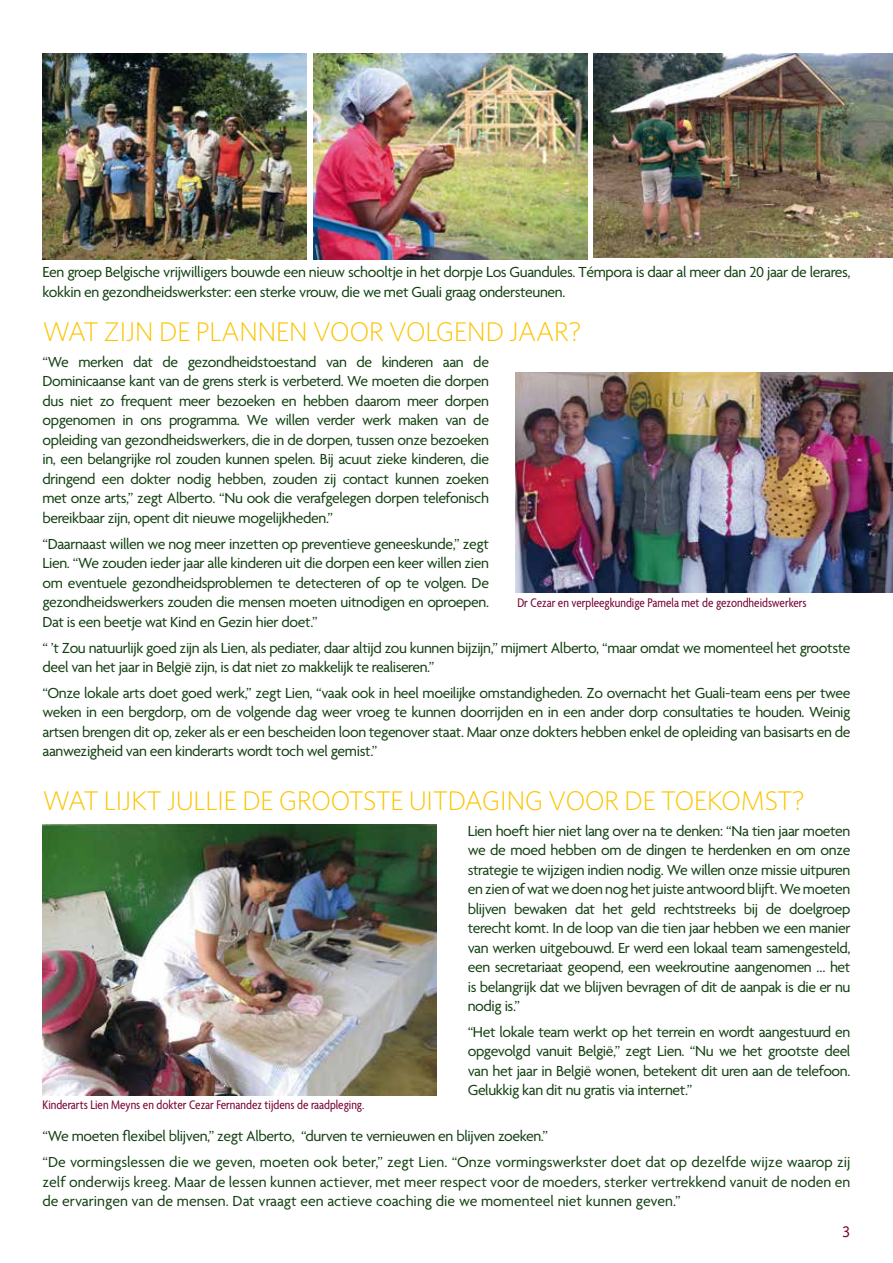
<style>
.page{position:relative;width:893px;height:1263px;background:#fff}
.page>*{position:absolute;margin:0;border:0;box-sizing:border-box;transform-origin:0 0}
.t1{font:300 27px "Whitney K";letter-spacing:-.025em;color:#fcc400}
.t2{font:16.5px "Officina Sans";color:#790033}
.t3{font:15.75px/19.5px "Agenda";letter-spacing:-.025em;color:#113f0f;text-align:justify}
.t4{font:15.75px/19.5px "Agenda";color:#113f0f}
.t5{font:condensed 13.5px "Agenda";color:#790033}
</style>
<div class="page">
<img style="left:43px;top:54px;width:264px;height:205px">
<img style="left:313px;top:54px;width:274px;height:205px">
<img style="left:593px;top:54px;width:300px;height:204px">
<img style="left:515px;top:373px;width:378px;height:219px">
<img style="left:43px;top:825px;width:394px;height:271px">
<p class="t3" style="left:43px;top:262px;width:809px">Een groep Belgische vrijwilligers bouwde een nieuw schooltje in het dorpje Los Guandules. Témpora is daar al meer dan 20 jaar de lerares, kokkin en gezondheidswerkster: een sterke vrouw, die we met Guali graag ondersteunen.</p>
<h1 class="t1" style="left:43px;top:316px;width:540px">WAT ZIJN DE PLANNEN VOOR VOLGEND JAAR?</h1>
<p class="t3" style="left:43px;top:352px;width:448px">“We merken dat de gezondheidstoestand van de kinderen aan de Dominicaanse kant van de grens sterk is verbeterd. We moeten die dorpen dus niet zo frequent meer bezoeken en hebben daarom meer dorpen opgenomen in ons programma. We willen verder werk maken van de opleiding van gezondheidswerkers, die in de dorpen, tussen onze bezoeken in, een belangrijke rol zouden kunnen spelen. Bij acuut zieke kinderen, die dringend een dokter nodig hebben, zouden zij contact kunnen zoeken met onze arts,” zegt Alberto. “Nu ook die verafgelegen dorpen telefonisch bereikbaar zijn, opent dit nieuwe mogelijkheden.”</p>
<p class="t3" style="left:43px;top:533px;width:448px">“Daarnaast willen we nog meer inzetten op preventieve geneeskunde,” zegt Lien. “We zouden ieder jaar alle kinderen uit die dorpen een keer willen zien om eventuele gezondheidsproblemen te detecteren of op te volgen. De gezondheidswerkers zouden die mensen moeten uitnodigen en oproepen.<br>Dat is een beetje wat Kind en Gezin hier doet.”</p>
<p class="t3" style="left:43px;top:637px;width:809px">“ ’t Zou natuurlijk goed zijn als Lien, als pediater, daar altijd zou kunnen bijzijn,” mijmert Alberto, “maar omdat we momenteel het grootste deel van het jaar in België zijn, is dat niet zo makkelijk te realiseren.”</p>
<p class="t3" style="left:43px;top:683px;width:809px">“Onze lokale arts doet goed werk,” zegt Lien, “vaak ook in heel moeilijke omstandigheden. Zo overnacht het Guali-team eens per twee weken in een bergdorp, om de volgende dag weer vroeg te kunnen doorrijden en in een ander dorp consultaties te houden. Weinig artsen brengen dit op, zeker als er een bescheiden loon tegenover staat. Maar onze dokters hebben enkel de opleiding van basisarts en de aanwezigheid van een kinderarts wordt toch wel gemist.”</p>
<h1 class="t1" style="left:43px;top:785px;width:764px">WAT LIJKT JULLIE DE GROOTSTE UITDAGING VOOR DE TOEKOMST?</h1>
<p class="t3" style="left:468px;top:820px;width:384px">Lien hoeft hier niet lang over na te denken: “Na tien jaar moeten we de moed hebben om de dingen te herdenken en om onze strategie te wijzigen indien nodig. We willen onze missie uitpuren en zien of wat we doen nog het juiste antwoord blijft. We moeten blijven bewaken dat het geld rechtstreeks bij de doelgroep terecht komt. In de loop van die tien jaar hebben we een manier van werken uitgebouwd. Er werd een lokaal team samengesteld, een secretariaat geopend, een weekroutine aangenomen … het is belangrijk dat we blijven bevragen of dit de aanpak is die er nu nodig is.”</p>
<p class="t3" style="left:468px;top:1022px;width:384px">“Het lokale team werkt op het terrein en wordt aangestuurd en opgevolgd vanuit België,” zegt Lien. “Nu we het grootste deel van het jaar in België wonen, betekent dit uren aan de telefoon.<br>Gelukkig kan dit nu gratis via internet.”</p>
<p class="t3" style="left:43px;top:1123px;width:809px;line-height:26px">“We moeten flexibel blijven,” zegt Alberto, “durven te vernieuwen en blijven zoeken.”<br>“De vormingslessen die we geven, moeten ook beter,” zegt Lien. “Onze vormingswerkster doet dat op dezelfde wijze waarop zij</p>
<p class="t4" style="left:43px;top:1171px;width:809px">zelf onderwijs kreeg. Maar de lessen kunnen actiever, met meer respect voor de moeders, sterker vertrekkend vanuit de noden en de ervaringen van de mensen. Dat vraagt een actieve coaching die we momenteel niet kunnen geven.”</p>
<p class="t5" style="left:517px;top:595px;width:291px">Dr Cezar en verpleegkundige Pamela met de gezondheidswerkers</p>
<p class="t5" style="left:43px;top:1097px;width:323px">Kinderarts Lien Meyns en dokter Cezar Fernandez tijdens de raadpleging.</p>
<p class="t2" style="left:842px;top:1222px;width:10px">3</p>
</div>
